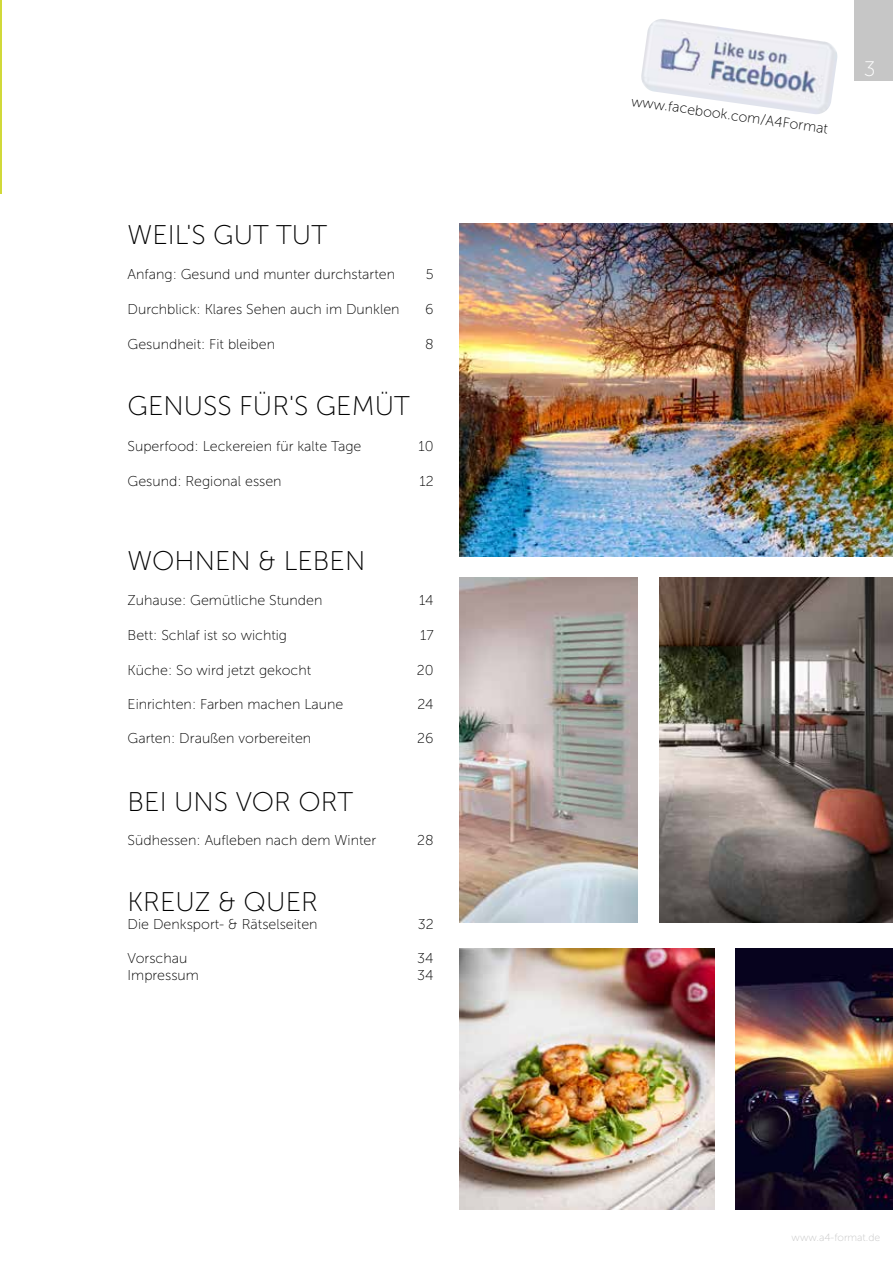
<style>
.page{position:relative;width:893px;height:1263px;background:#fff}
.page>*{position:absolute;margin:0;border:0;box-sizing:border-box;transform-origin:0 0}
.t1{font:27px "Museo Sans 100";color:#000}
.t2{font:21px "Museo Sans 100";color:#fff}
.t3{font:14.25px "Museo Sans 100";color:#000}
.t4{font:10.5px "Museo Sans 100";color:#c6c6c6}
</style>
<div class="page">
<img style="left:641px;top:19px;width:197px;height:71px">
<svg style="left:650px;top:90px;width:183px;height:24px"></svg>
<img style="left:459px;top:223px;width:434px;height:333px">
<img style="left:459px;top:578px;width:179px;height:345px">
<img style="left:659px;top:578px;width:234px;height:345px">
<img style="left:459px;top:948px;width:255px;height:262px">
<img style="left:736px;top:948px;width:157px;height:262px">
<hr style="left:0;top:0;width:1px;height:193px;background:#d1d939">
<div style="left:855px;top:0;width:38px;height:81px;background:#c6c6c6"></div>
<h1 class="t1" style="left:128px;top:220px;width:201px">WEIL'S GUT TUT</h1>
<p class="t3" style="left:128px;top:266px;width:269px">Anfang: Gesund und munter durchstarten</p>
<p class="t3" style="left:426px;top:266px;width:9px">5</p>
<p class="t3" style="left:128px;top:301px;width:274px">Durchblick: Klares Sehen auch im Dunklen</p>
<p class="t3" style="left:425px;top:301px;width:10px">6</p>
<p class="t3" style="left:128px;top:336px;width:149px">Gesundheit: Fit bleiben</p>
<p class="t3" style="left:425px;top:336px;width:10px">8</p>
<h1 class="t1" style="left:128px;top:392px;width:284px">GENUSS FÜR'S GEMÜT</h1>
<p class="t3" style="left:128px;top:438px;width:235px">Superfood: Leckereien für kalte Tage</p>
<p class="t3" style="left:418px;top:438px;width:17px">10</p>
<p class="t3" style="left:128px;top:473px;width:156px">Gesund: Regional essen</p>
<p class="t3" style="left:419px;top:473px;width:16px">12</p>
<h1 class="t1" style="left:128px;top:547px;width:239px">WOHNEN &amp; LEBEN</h1>
<p class="t3" style="left:128px;top:593px;width:196px">Zuhause: Gemütliche Stunden</p>
<p class="t3" style="left:419px;top:593px;width:16px">14</p>
<p class="t3" style="left:128px;top:628px;width:161px">Bett: Schlaf ist so wichtig</p>
<p class="t3" style="left:420px;top:628px;width:15px">17</p>
<p class="t3" style="left:128px;top:662px;width:185px">Küche: So wird jetzt gekocht</p>
<p class="t3" style="left:417px;top:662px;width:18px">20</p>
<p class="t3" style="left:128px;top:696px;width:217px">Einrichten: Farben machen Laune</p>
<p class="t3" style="left:418px;top:696px;width:18px">24</p>
<p class="t3" style="left:128px;top:731px;width:185px">Garten: Draußen vorbereiten</p>
<p class="t3" style="left:417px;top:731px;width:18px">26</p>
<h1 class="t1" style="left:128px;top:787px;width:227px">BEI UNS VOR ORT</h1>
<p class="t3" style="left:128px;top:832px;width:250px">Südhessen: Aufleben nach dem Winter</p>
<p class="t3" style="left:417px;top:832px;width:18px">28</p>
<h1 class="t1" style="left:128px;top:888px;width:192px">KREUZ &amp; QUER</h1>
<p class="t3" style="left:128px;top:916px;width:192px">Die Denksport- &amp; Rätselseiten</p>
<p class="t3" style="left:418px;top:916px;width:17px">32</p>
<p class="t3" style="left:128px;top:950px;width:61px">Vorschau</p>
<p class="t3" style="left:417px;top:950px;width:18px">34</p>
<p class="t3" style="left:128px;top:967px;width:73px">Impressum</p>
<p class="t3" style="left:417px;top:967px;width:18px">34</p>
<p class="t3" style="left:632px;top:93px;width:200px;rotate:8deg">www.facebook.com/A4Format</p>
<h2 class="t2" style="left:864px;top:58px;width:13px">3</h2>
<p class="t4" style="left:792px;top:1232px;width:90px">www.a4-format.de</p>
</div>
